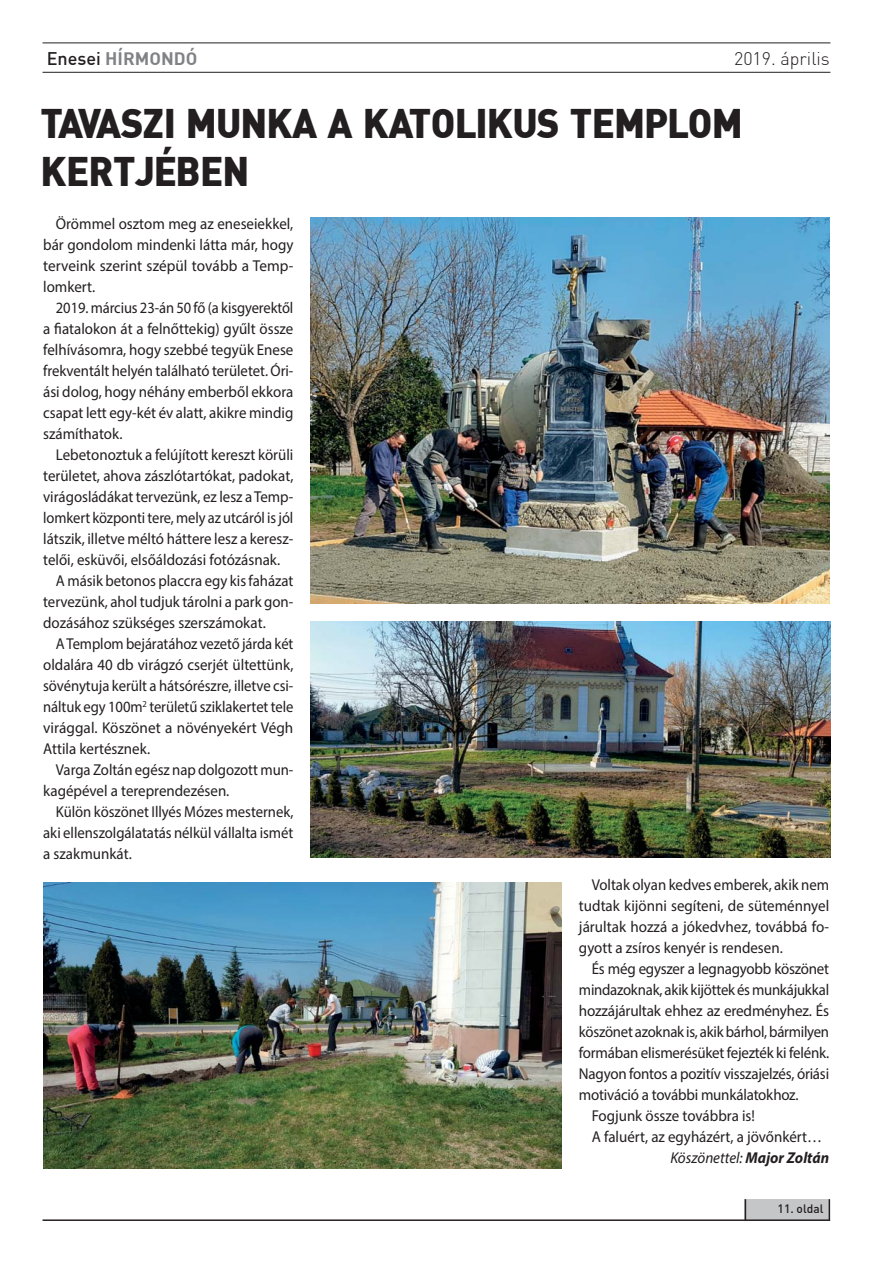
<style>
.page{position:relative;width:893px;height:1263px;background:#fff}
.page>*{position:absolute;margin:0;border:0;box-sizing:border-box;transform-origin:0 0}
.t1{font:40.5px/48.6px "DIN Blk PFL";color:#231f20;scale:.95 1}
.t2{font:18px "Din CE Bol H";color:#808285}
.t3{font:18px "Din CE Lig H";color:#231f20}
.t4{font:15.75px/21px "Myriad Pro";letter-spacing:-.005em;color:#231f20;text-align:justify;scale:.95 1}
.t5{font:15.75px/21px "Myriad Pro";letter-spacing:-.005em;color:#231f20;text-align:justify;scale:.94 1}
.t6{font:15.75px/21px "Myriad Pro";letter-spacing:-.005em;color:#231f20;text-align:justify;scale:.92 1}
.t7{font:15.75px "Myriad Pro";letter-spacing:-.005em;color:#231f20;scale:.93 1}
.t8{font:15.75px "Myriad Pro";letter-spacing:-.005em;color:#231f20;scale:.96 1}
.t9{font:15.75px "Myriad Pro";letter-spacing:-.005em;color:#231f20}
.t10{font:italic 15.75px "Myriad Pro";color:#231f20;scale:.95 1}
.t11{font:12px "Din CE Med H";color:#231f20}
.s1{font-family:"Din CE Med H";color:#231f20}
.s2{font-weight:700}
</style>
<div class="page">
<hr style="left:43px;top:72px;width:787px;height:1px;background:#231f20">
<hr style="left:43px;top:43px;width:787px;height:1px;background:#231f20">
<div style="left:745px;top:1199px;width:85px;height:21px;background:#c5c6c8"></div>
<svg style="left:829px;top:1199px;width:1px;height:20px"></svg>
<svg style="left:745px;top:1199px;width:1px;height:20px"></svg>
<hr style="left:43px;top:1219px;width:787px;height:2px;background:#231f20">
<img style="left:310px;top:218px;width:519px;height:385px">
<img style="left:43px;top:882px;width:518px;height:287px">
<img style="left:311px;top:622px;width:520px;height:235px">
<p class="t2" style="left:47px;top:47px;width:152px"><span class="s1">Enesei</span> HÍRMONDÓ</p>
<p class="t3" style="left:734px;top:48px;width:97px">2019. április</p>
<h1 class="t1" style="left:40px;top:102px;width:740px">TAVASZI MUNKA A KATOLIKUS TEMPLOM<br>KERTJÉBEN</h1>
<p class="t4" style="left:43px;top:215px;width:265px;text-indent:13px">Örömmel osztom meg az eneseiekkel, bár gondolom mindenki látta már, hogy terveink szerint szépül tovább a Temp&shy;lomkert.</p>
<p class="t6" style="left:43px;top:299px;width:274px;text-indent:13px">2019. március 23-án 50 fő (a kisgyerektől a fiatalokon át a felnőttekig) gyűlt össze felhívásomra, hogy szebbé tegyük Enese frekventált helyén található területet. Óri&shy;ási dolog, hogy néhány emberből ekkora csapat lett egy-két év alatt, akikre mindig számíthatok.</p>
<p class="t4" style="left:56px;top:446px;width:251px">Lebetonoztuk a felújított kereszt körüli</p>
<p class="t4" style="left:43px;top:467px;width:265px">területet, ahova zászlótartókat, padokat,</p>
<p class="t5" style="left:43px;top:488px;width:268px">virágosládákat tervezünk, ez lesz a Temp-</p>
<p class="t6" style="left:43px;top:509px;width:273px">lomkert központi tere, mely az utcáról is jól</p>
<p class="t4" style="left:43px;top:530px;width:265px">látszik, illetve méltó háttere lesz a keresz-</p>
<p class="t4" style="left:43px;top:551px;width:251px">telői, esküvői, elsőáldozási fotózásnak.</p>
<p class="t5" style="left:56px;top:572px;width:254px">A másik betonos placcra egy kis faházat</p>
<p class="t5" style="left:43px;top:593px;width:268px">tervezünk, ahol tudjuk tárolni a park gon-</p>
<p class="t4" style="left:43px;top:614px;width:236px">dozásához szükséges szerszámokat.</p>
<p class="t7" style="left:56px;top:637px;width:257px">A Templom bejáratához vezető járda két</p>
<p class="t4" style="left:43px;top:656px;width:265px">oldalára 40 db virágzó cserjét ültettünk,</p>
<p class="t5" style="left:43px;top:677px;width:268px">sövénytuja került a hátsórészre, illetve csi-</p>
<p class="t7" style="left:43px;top:700px;width:271px">náltuk egy 100m<sup>2</sup> területű sziklakertet tele</p>
<p class="t9" style="left:43px;top:721px;width:252px">virággal. Köszönet a növényekért Végh</p>
<p class="t4" style="left:43px;top:740px;width:114px">Attila kertésznek.</p>
<p class="t5" style="left:56px;top:761px;width:254px">Varga Zoltán egész nap dolgozott mun-</p>
<p class="t4" style="left:43px;top:782px;width:198px">kagépével a tereprendezésen.</p>
<p class="t7" style="left:56px;top:805px;width:257px">Külön köszönet Illyés Mózes mesternek,</p>
<p class="t5" style="left:43px;top:824px;width:268px">aki ellenszolgálatatás nélkül vállalta ismét</p>
<p class="t4" style="left:43px;top:845px;width:95px">a szakmunkát.</p>
<p class="t5" style="left:579px;top:876px;width:268px;text-indent:13px">Voltak olyan kedves emberek, akik nem tudtak kijönni segíteni, de süteménnyel járultak hozzá a jókedvhez, továbbá fo&shy;gyott a zsíros kenyér is rendesen.</p>
<p class="t4" style="left:592px;top:960px;width:251px">És még egyszer a legnagyobb köszönet</p>
<p class="t5" style="left:579px;top:981px;width:268px">mindazoknak, akik kijöttek és munkájukkal</p>
<p class="t8" style="left:579px;top:1004px;width:262px">hozzájárultak ehhez az eredményhez. És</p>
<p class="t5" style="left:579px;top:1023px;width:268px">köszönet azoknak is, akik bárhol, bármilyen</p>
<p class="t4" style="left:579px;top:1044px;width:265px">formában elismerésüket fejezték ki felénk.</p>
<p class="t4" style="left:579px;top:1065px;width:265px">Nagyon fontos a pozitív visszajelzés, óriási</p>
<p class="t4" style="left:579px;top:1086px;width:233px">motiváció a további munkálatokhoz.</p>
<p class="t4" style="left:592px;top:1107px;width:173px">Fogjunk össze továbbra is!</p>
<p class="t4" style="left:592px;top:1128px;width:244px">A faluért, az egyházért, a jövőnkért…</p>
<p class="t10" style="left:670px;top:1151px;width:169px">Köszönettel: <span class="s2">Major Zoltán</span></p>
<p class="t11" style="left:778px;top:1201px;width:47px">11. oldal</p>
</div>
